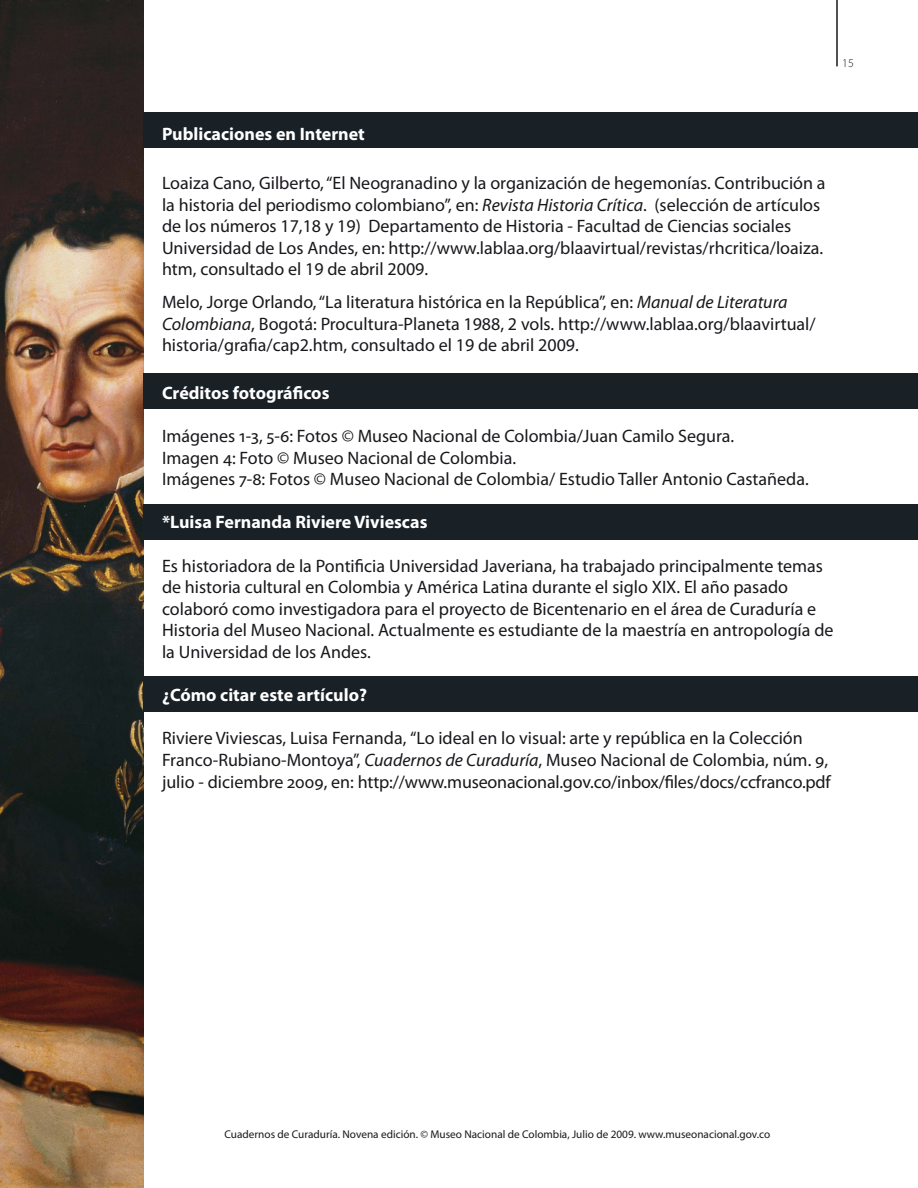
<style>
.page{position:relative;width:918px;height:1188px;background:#fff}
.page>*{position:absolute;margin:0;border:0;box-sizing:border-box;transform-origin:0 0}
.t1{font:18px/21.6px "Myriad Pro";color:#1a171c}
.t2{font:700 18px "Myriad Pro";color:#fff}
.t3{font:300 12px "Myriad Pro";color:#1a171c}
.t4{font:11.25px "Myriad Pro";color:#1a171c}
.s1{font-style:italic}
</style>
<div class="page">
<img style="left:0;top:0;width:144px;height:1188px">
<hr style="left:836px;top:0;width:2px;height:66px;background:#1a171c">
<div style="left:143px;top:112px;width:775px;height:36px;background:#192026"></div>
<div style="left:143px;top:374px;width:775px;height:36px;background:#192026"></div>
<div style="left:143px;top:504px;width:775px;height:36px;background:#192026"></div>
<div style="left:143px;top:676px;width:775px;height:36px;background:#192026"></div>
<p class="t3" style="left:842px;top:56px;width:13px">15</p>
<p class="t2" style="left:162px;top:122px;width:204px">Publicaciones en Internet</p>
<p class="t1" style="left:162px;top:172px;width:665px">Loaiza Cano, Gilberto, “El Neogranadino y la organización de hegemonías. Contribución a la historia del periodismo colombiano”, en: <span class="s1">Revista Historia Crítica</span>. (selección de artículos de los números 17,18 y 19) Departamento de Historia - Facultad de Ciencias sociales Universidad de Los Andes, en: http://www.lablaa.org/blaavirtual/revistas/rhcritica/loaiza. htm, consultado el 19 de abril 2009.</p>
<p class="t1" style="left:162px;top:291px;width:655px">Melo, Jorge Orlando, “La literatura histórica en la República”, en: <span class="s1">Manual de Literatura<br>Colombiana</span>, Bogotá: Procultura-Planeta 1988, 2 vols. http://www.lablaa.org/blaavirtual/ historia/grafia/cap2.htm, consultado el 19 de abril 2009.</p>
<p class="t2" style="left:162px;top:381px;width:169px">Créditos fotográficos</p>
<p class="t1" style="left:162px;top:425px;width:648px">Imágenes 1-3, 5-6: Fotos © Museo Nacional de Colombia/Juan Camilo Segura.<br>Imagen 4: Foto © Museo Nacional de Colombia.<br>Imágenes 7-8: Fotos © Museo Nacional de Colombia/ Estudio Taller Antonio Castañeda.</p>
<p class="t2" style="left:162px;top:511px;width:267px">*Luisa Fernanda Riviere Viviescas</p>
<p class="t1" style="left:162px;top:555px;width:673px">Es historiadora de la Pontificia Universidad Javeriana, ha trabajado principalmente temas de historia cultural en Colombia y América Latina durante el siglo XIX. El año pasado colaboró como investigadora para el proyecto de Bicentenario en el área de Curaduría e Historia del Museo Nacional. Actualmente es estudiante de la maestría en antropología de la Universidad de los Andes.</p>
<p class="t2" style="left:162px;top:683px;width:207px">¿Cómo citar este artículo?</p>
<p class="t1" style="left:162px;top:727px;width:670px">Riviere Viviescas, Luisa Fernanda, “Lo ideal en lo visual: arte y república en la Colección<br>Franco-Rubiano-Montoya”, <span class="s1">Cuadernos de Curaduría</span>, Museo Nacional de Colombia, núm. 9, julio - diciembre 2009, en: http://www.museonacional.gov.co/inbox/files/docs/ccfranco.pdf</p>
<p class="t4" style="left:225px;top:1128px;width:547px">Cuadernos de Curaduría. Novena edición. © Museo Nacional de Colombia, Julio de 2009. www.museonacional.gov.co</p>
</div>
